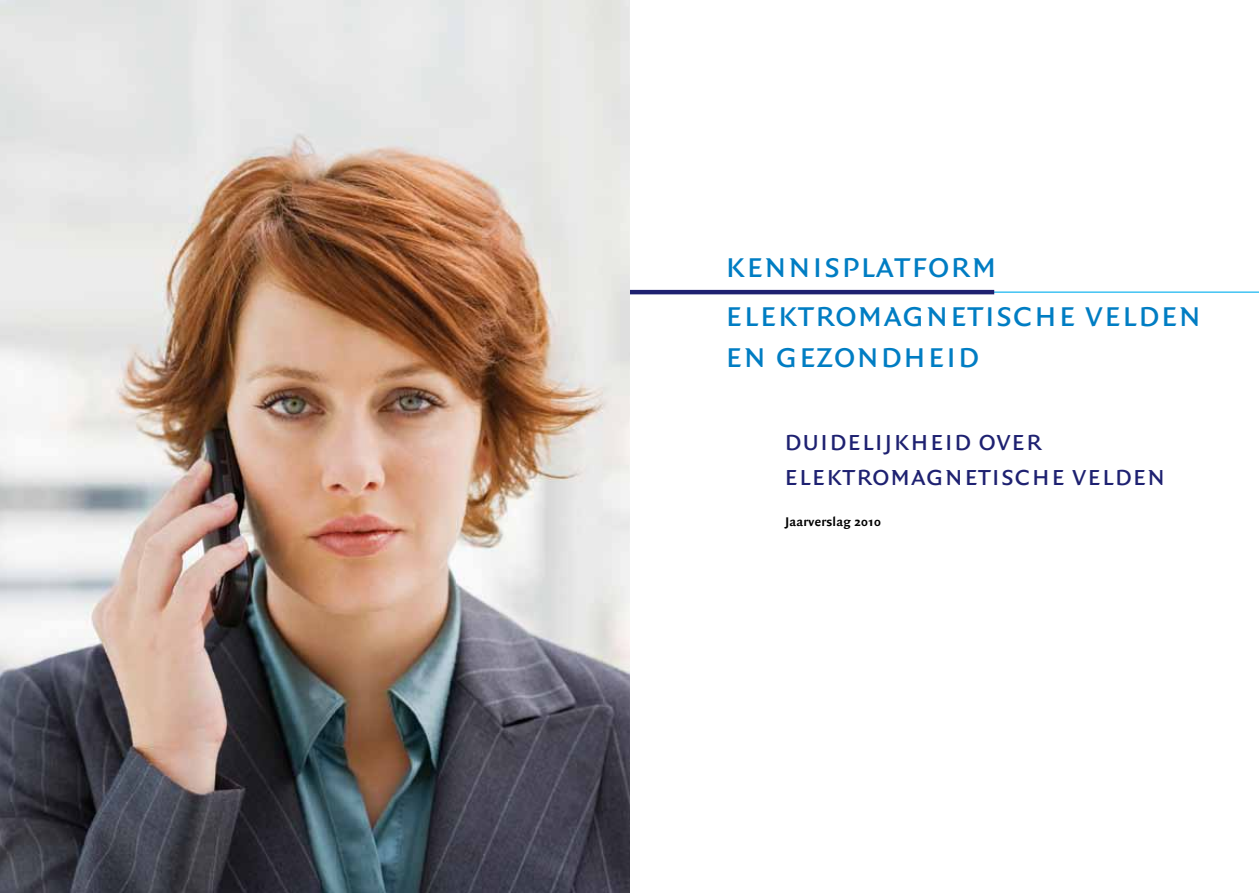
<style>
.page{position:relative;width:1259px;height:893px;background:#fff}
.page>*{position:absolute;margin:0;border:0;box-sizing:border-box;transform-origin:0 0}
.t1{font:37.5px/49.5px "Quadraat Sans Small Caps";letter-spacing:.025em;color:#007dc3}
.t2{font:30px/34.5px "Quadraat Sans Small Caps";letter-spacing:.025em;color:#1e2171}
.t3{font:700 13.5px "Quadraat Sans";letter-spacing:.025em;color:#000}
</style>
<div class="page">
<hr style="left:0;top:292px;width:1259px;height:1px;background:#00aeef">
<hr style="left:629px;top:290px;width:365px;height:4px;background:#1e2171">
<img style="left:0;top:0;width:629px;height:893px">
<p class="t1" style="left:725px;top:241px;width:478px">kennisplatform elektromagnetische velden</p>
<p class="t1" style="left:725px;top:331px;width:255px">en gezondheid</p>
<p class="t2" style="left:784px;top:424px;width:383px">duidelijkheid over elektromagnetische velden</p>
<p class="t3" style="left:785px;top:514px;width:97px">Jaarverslag 2010</p>
</div>
